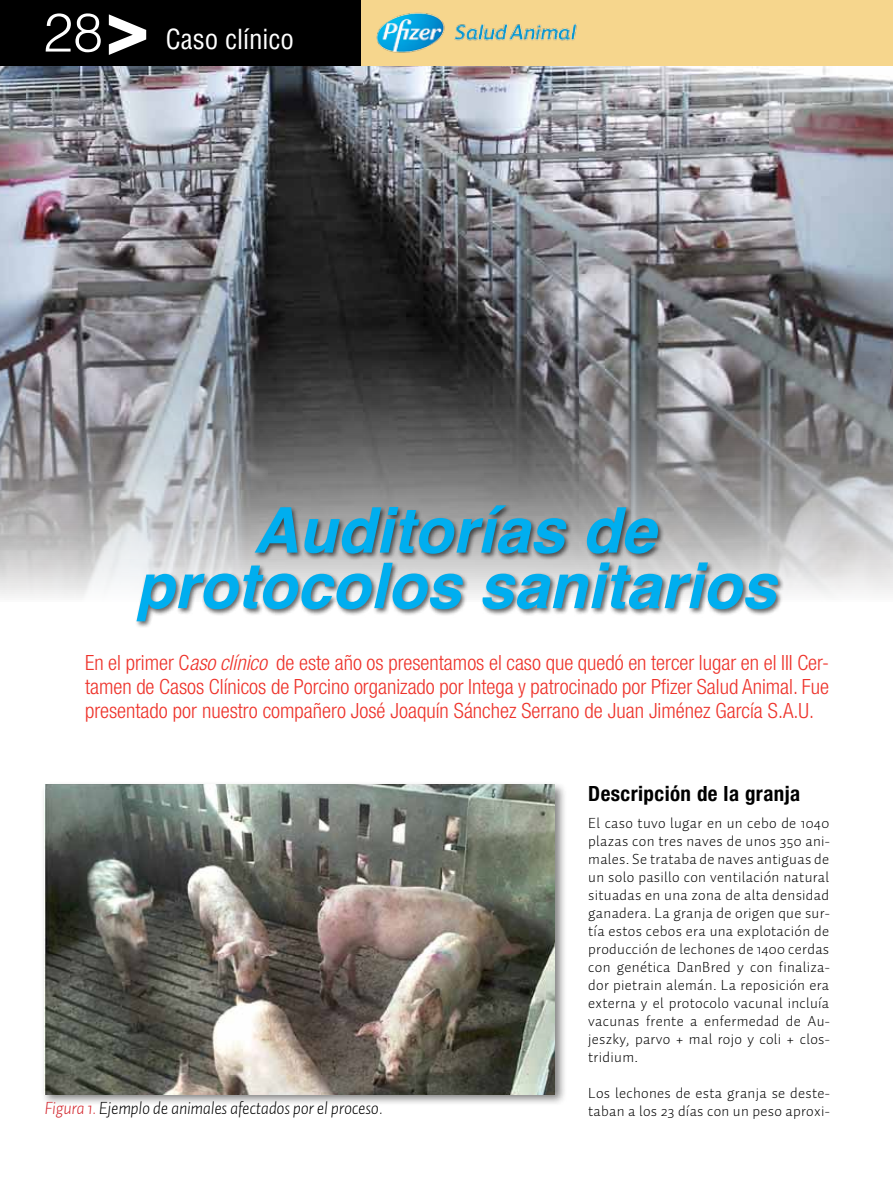
<style>
.page{position:relative;width:893px;height:1191px;background:#fff}
.page>*{position:absolute;margin:0;border:0;box-sizing:border-box;transform-origin:0 0}
.t1{font:700 86.55px "Helvetica";color:#fff}
.t2{font:italic 700 63px/55.5px "Helvetica";color:#00aeef;text-align:center}
.t3{font:300 54px "Helvetica";color:#fff}
.t4{font:condensed 27px "Helvetica";color:#fff}
.t5{font:300 condensed 21px/24px "Helvetica Neue LT Std";color:#ee332b;text-align:justify}
.t6{font:700 condensed 21px "Helvetica Neue";letter-spacing:.02em;color:#000}
.t7{font:italic 300 18px "Auto 1";letter-spacing:-.02em;color:#000}
.t8{font:300 15px/18px "Auto 1";letter-spacing:.02em;color:#000;text-align:justify}
.s1{font-style:italic}
.s2{color:#d2232a}
</style>
<div class="page">
<div style="left:0;top:0;width:601px;height:66px;background:#000"></div>
<div style="left:361px;top:0;width:532px;height:66px;background:#f6d68d"></div>
<img style="left:376px;top:12px;width:201px;height:41px">
<hr style="left:892px;top:0;width:1px;height:66px;background:#00aeef">
<img style="left:0;top:66px;width:893px;height:532px">
<div style="left:134px;top:503px;width:650px;height:125px;background:#000;opacity:.6"></div>
<div style="left:41px;top:781px;width:526px;height:325px;background:#000;opacity:.5"></div>
<img style="left:45px;top:785px;width:510px;height:309px">
<h3 class="t3" style="left:43px;top:-11px;width:62px">28</h3>
<h1 class="t1" style="left:184px;top:9px;width:52px;rotate:90deg">^</h1>
<h3 class="t4" style="left:166px;top:22px;width:130px">Caso clínico</h3>
<h2 class="t2" style="left:135px;top:503px;width:642px">Auditorías de protocolos sanitarios</h2>
<p class="t5" style="left:85px;top:650px;width:746px">En el primer C<span class="s1">aso clínico</span> de este año os presentamos el caso que quedó en tercer lugar en el III Cer&shy;tamen de Casos Clínicos de Porcino organizado por Intega y patrocinado por Pfizer Salud Animal. Fue presentado por nuestro compañero José Joaquín Sánchez Serrano de Juan Jiménez García S.A.U.</p>
<p class="t7" style="left:45px;top:1097px;width:340px"><span class="s2">Figura 1.</span> Ejemplo de animales afectados por el proceso.</p>
<h3 class="t6" style="left:588px;top:781px;width:214px">Descripción de la granja</h3>
<p class="t8" style="left:588px;top:814px;width:243px">El caso tuvo lugar en un cebo de 1040 plazas con tres naves de unos 350 ani&shy;males. Se trataba de naves antiguas de un solo pasillo con ventilación natural situadas en una zona de alta densidad ganadera. La granja de origen que sur&shy;tía estos cebos era una explotación de producción de lechones de 1400 cerdas con genética DanBred y con finaliza&shy;dor pietrain alemán. La reposición era externa y el protocolo vacunal incluía vacunas frente a enfermedad de Au&shy;jeszky, parvo + mal rojo y coli + clos&shy;tridium.</p>
<p class="t8" style="left:588px;top:1084px;width:243px">Los lechones de esta granja se deste&shy;taban a los 23 días con un peso aproxi-</p>
</div>
